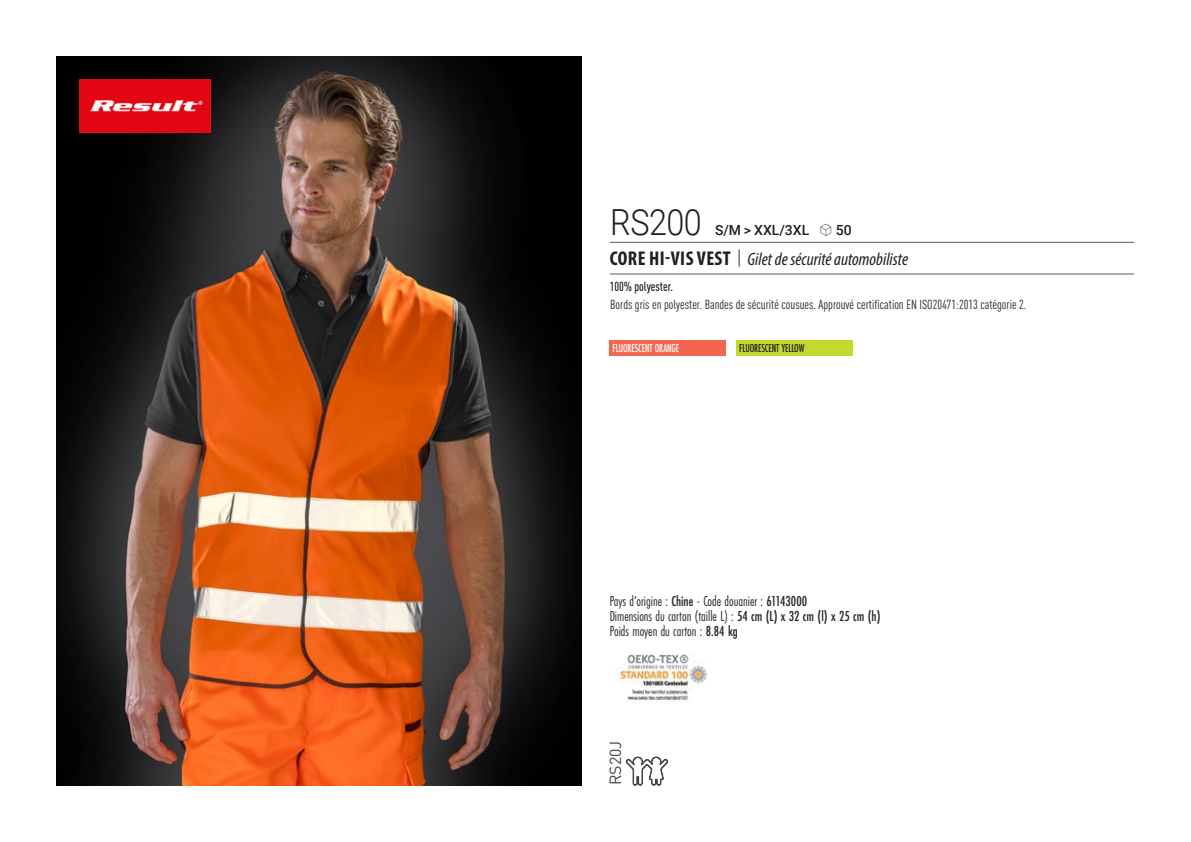
<style>
.page{position:relative;width:1191px;height:842px;background:#fff}
.page>*{position:absolute;margin:0;border:0;box-sizing:border-box;transform-origin:0 0}
.t1{font:300 36px "Roboto";letter-spacing:-.015em;color:#231f20;scale:.9 1}
.t2{font:italic 18px "Myriad Variable Concept";color:#231f20}
.t3{font:16px "DIN Pro";color:#43444c}
.t4{font:15px "Futura PT Cond";color:#231f20;scale:.95 1}
.t5{font:500 14px "Roboto";letter-spacing:.005em;color:#231f20}
.t6{font:condensed 13px "DIN Pro";color:#231f20}
.grammage_2020{font:500 condensed 13px "DIN Pro";color:#231f20;scale:.95 1}
.Coloris_nuancier_bla{font:500 12px "Futura PT Cond";letter-spacing:-.01em;color:#fff;scale:.9 1}
.Coloris_nuancier{font:500 12px "Futura PT Cond";letter-spacing:-.01em;color:#231f20;scale:.9 1}
.s1{font-family:"Linotype Shapeshifter";font-weight:400;font-size:16px}
.s2{font-family:"Myriad Pro";font-weight:700;font-style:normal;font-stretch:condensed;font-size:20px}
.s3{font-family:"Roboto Condensed";font-weight:300;font-style:normal;font-size:20px}
.s4{font-weight:500}
</style>
<div class="page">
<img style="left:57px;top:57px;width:524px;height:728px">
<div style="left:609px;top:340px;width:117px;height:16px;background:#f2664e"></div>
<div style="left:736px;top:340px;width:116px;height:16px;background:#c4d82d"></div>
<svg style="left:626px;top:757px;width:41px;height:28px"></svg>
<img style="left:79px;top:79px;width:132px;height:53px">
<img style="left:619px;top:654px;width:87px;height:47px">
<hr style="left:609px;top:242px;width:525px;height:1px;background:#57585a">
<hr style="left:609px;top:274px;width:525px;height:1px;background:#57585a">
<p class="t1" style="left:610px;top:197px;width:103px">RS200</p>
<p class="t5" style="left:715px;top:220px;width:138px">S/M &gt; XXL/3XL <span class="s1">S</span> 50</p>
<p class="t2" style="left:610px;top:249px;width:300px"><span class="s2">CORE HI-VIS VEST</span> <span class="s3">|</span> Gilet de sécurité automobiliste</p>
<p class="grammage_2020" style="left:609px;top:277px;width:68px">100% polyester.</p>
<p class="t6" style="left:610px;top:295px;width:418px">Bords gris en polyester. Bandes de sécurité cousues. Approuvé certification EN ISO20471:2013 catégorie 2.</p>
<p class="Coloris_nuancier_bla" style="left:612px;top:341px;width:76px">FLUORESCENT ORANGE</p>
<p class="Coloris_nuancier" style="left:739px;top:341px;width:74px">FLUORESCENT YELLOW</p>
<p class="t4" style="left:609px;top:592px;width:209px">Pays d’origine : <span class="s4">Chine</span> - Code douanier : <span class="s4">61143000</span></p>
<p class="t4" style="left:609px;top:607px;width:286px">Dimensions du carton (taille L) : <span class="s4">54 cm (L) x 32 cm (l) x 25 cm (h)</span></p>
<p class="t4" style="left:609px;top:622px;width:136px">Poids moyen du carton : <span class="s4">8.84 kg</span></p>
<p class="t3" style="left:602px;top:785px;width:46px;rotate:-90deg">RS20J</p>
</div>
